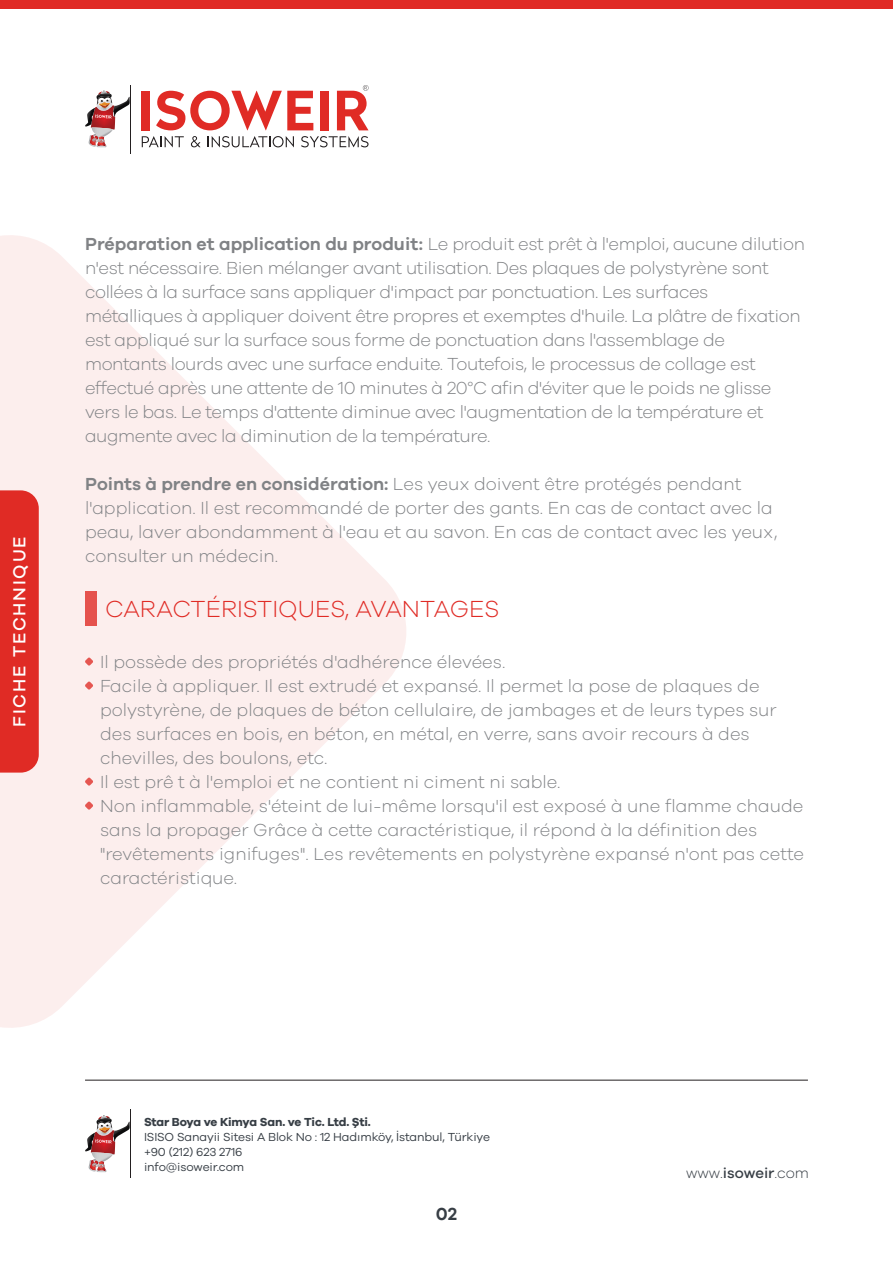
<style>
.page{position:relative;width:893px;height:1263px;background:#fff}
.page>*{position:absolute;margin:0;border:0;box-sizing:border-box;transform-origin:0 0}
.t1{font:300 24px "Galano Grotesque";color:#e02b25}
.t2{font:300 18px/24px "Galano Grotesque";letter-spacing:-.015em;color:#808285}
.t3{font:500 18px "Galano Grotesque";letter-spacing:.1em;color:#fff}
.t4{font:600 18px "Galano Grotesque";color:#373e45}
.t5{font:300 15px "Galano Grotesque";color:#373e45}
.t6{font:12px/15px "Galano Grotesque";letter-spacing:-.01em;color:#373e45}
.t7{font:700 12px "Galano Grotesque";letter-spacing:-.02em;color:#373e45}
.s1{font-weight:600}
.s2{font-weight:500}
</style>
<div class="page">
<svg style="left:0;top:235px;width:406px;height:793px;fill:#fceeed"></svg>
<div style="left:0;top:490px;width:39px;height:283px;background:#e02b25"></div>
<hr style="left:130px;top:85px;width:1px;height:68px;background:#231f20">
<svg style="left:85px;top:91px;width:45px;height:56px"></svg>
<svg style="left:142px;top:136px;width:42px;height:11px"></svg>
<svg style="left:191px;top:136px;width:10px;height:11px"></svg>
<svg style="left:208px;top:136px;width:86px;height:11px"></svg>
<svg style="left:301px;top:136px;width:68px;height:11px"></svg>
<div style="left:142px;top:91px;width:8px;height:39px;background:#e02b25"></div>
<svg style="left:156px;top:91px;width:157px;height:39px"></svg>
<div style="left:320px;top:91px;width:8px;height:39px;background:#e02b25"></div>
<svg style="left:337px;top:85px;width:32px;height:45px"></svg>
<hr style="left:130px;top:1110px;width:1px;height:68px;background:#231f20">
<svg style="left:85px;top:1115px;width:45px;height:57px"></svg>
<hr style="left:85px;top:1080px;width:723px;height:1px;background:#231f20">
<div style="left:0;top:0;width:893px;height:9px;background:#e02b25"></div>
<div style="left:85px;top:592px;width:11px;height:34px;background:#e5524d"></div>
<svg style="left:85px;top:681px;width:8px;height:9px"></svg>
<svg style="left:85px;top:777px;width:8px;height:9px"></svg>
<svg style="left:85px;top:801px;width:8px;height:9px"></svg>
<svg style="left:85px;top:657px;width:8px;height:9px"></svg>
<p class="t3" style="left:9px;top:727px;width:192px;rotate:-90deg">FICHE TECHNIQUE</p>
<p class="t2" style="left:85px;top:231px;width:721px"><span class="s1">Préparation et application du produit:</span> Le produit est prêt à l'emploi, aucune dilution n'est nécessaire. Bien mélanger avant utilisation. Des plaques de polystyrène sont collées à la surface sans appliquer d'impact par ponctuation. Les surfaces métalliques à appliquer doivent être propres et exemptes d'huile. La plâtre de fixation est appliqué sur la surface sous forme de ponctuation dans l'assemblage de montants lourds avec une surface enduite. Toutefois, le processus de collage est effectué après une attente de 10 minutes à 20°C afin d'éviter que le poids ne glisse vers le bas. Le temps d'attente diminue avec l'augmentation de la température et augmente avec la diminution de la température.</p>
<p class="t2" style="left:85px;top:471px;width:694px"><span class="s1">Points à prendre en considération:</span> Les yeux doivent être protégés pendant l'application. Il est recommandé de porter des gants. En cas de contact avec la peau, laver abondamment à l'eau et au savon. En cas de contact avec les yeux, consulter un médecin.</p>
<h1 class="t1" style="left:105px;top:594px;width:396px">CARACTÉRISTIQUES, AVANTAGES</h1>
<p class="t2" style="left:100px;top:649px;width:706px">Il possède des propriétés d'adhérence élevées.<br>Facile à appliquer. Il est extrudé et expansé. Il permet la pose de plaques de polystyrène, de plaques de béton cellulaire, de jambages et de leurs types sur des surfaces en bois, en béton, en métal, en verre, sans avoir recours à des chevilles, des boulons, etc.<br>Il est prê t à l'emploi et ne contient ni ciment ni sable.<br>Non inflammable, s'éteint de lui-même lorsqu'il est exposé à une flamme chaude sans la propager Grâce à cette caractéristique, il répond à la définition des "revêtements ignifuges". Les revêtements en polystyrène expansé n'ont pas cette caractéristique.</p>
<p class="t7" style="left:144px;top:1114px;width:228px">Star Boya ve Kimya San. ve Tic. Ltd. Şti.</p>
<p class="t6" style="left:144px;top:1128px;width:347px">ISISO Sanayii Sitesi A Blok No : 12 Hadımköy, İstanbul, Türkiye +90 (212) 623 2716<br>info@isoweir.com</p>
<p class="t4" style="left:436px;top:1203px;width:23px">02</p>
<p class="t5" style="left:686px;top:1164px;width:124px">www.<span class="s2">isoweir</span>.com</p>
</div>
